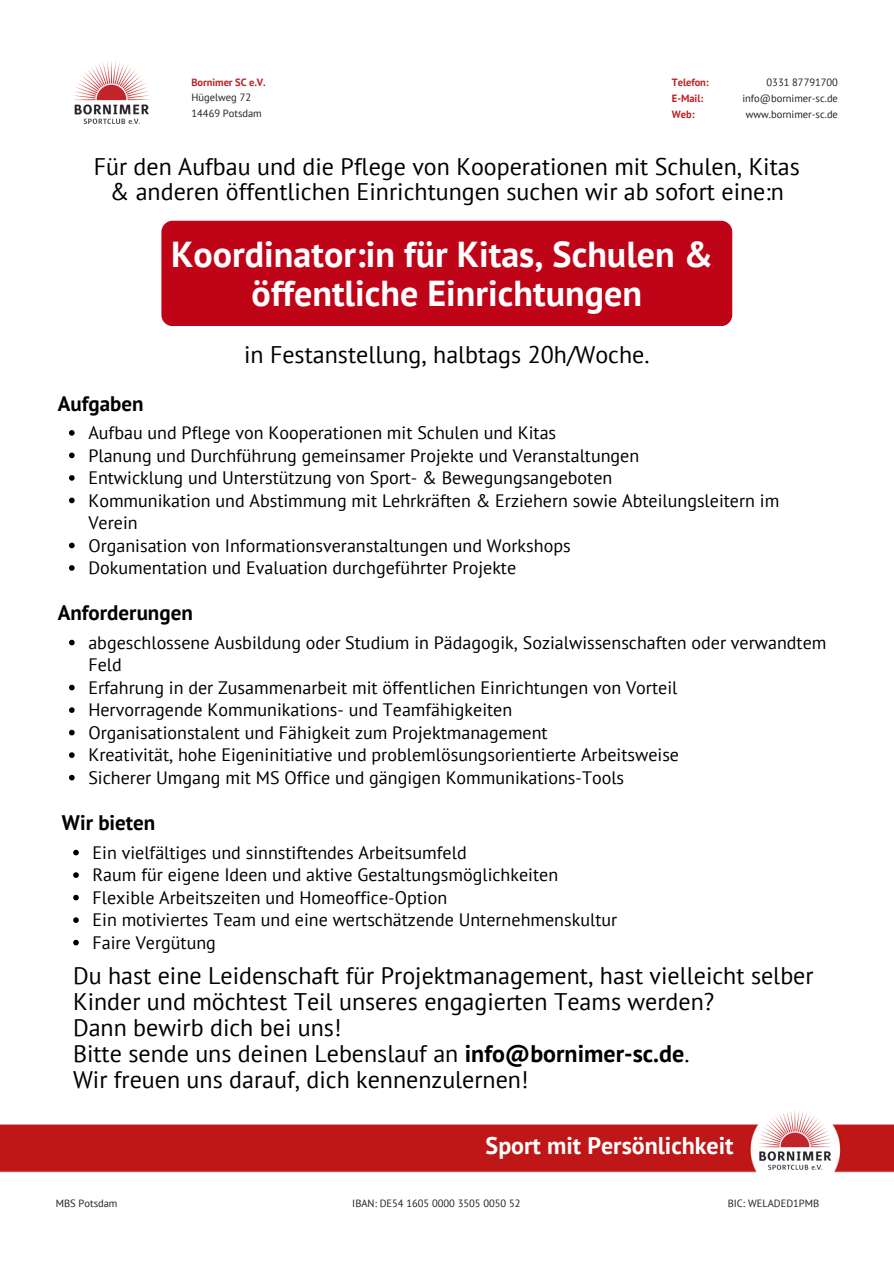
<style>
.page{position:relative;width:894px;height:1264px;background:#fff}
.page>*{position:absolute;margin:0;border:0;box-sizing:border-box;transform-origin:0 0}
.t1{font:700 36px/39.3px "PT Sans";color:#fff;text-align:center}
.t2{font:24px/25.8px "PT Sans";color:#000;text-align:center}
.t3{font:700 24px "PT Sans";color:#fff}
.t4{font:700 21px "PT Sans";color:#000}
.t5{font:18px/22.5px "PT Sans";color:#000}
.t6{font:10.5px/15.8px "PT Sans";color:#231f20}
.t7{font:700 10.5px "PT Sans";letter-spacing:-.005em;color:#bf2025}
.s1{font-weight:700}
</style>
<div class="page">
<img style="left:74px;top:61px;width:76px;height:63px">
<div style="left:0;top:1124px;width:893px;height:49px;background:#bf1717"></div>
<img style="left:749px;top:1111px;width:90px;height:62px">
<div style="left:161px;top:221px;width:571px;height:105px;background:#c00418;border-radius:11px"></div>
<svg style="left:69px;top:430px;width:6px;height:5px"></svg>
<svg style="left:69px;top:452px;width:6px;height:6px"></svg>
<svg style="left:69px;top:475px;width:6px;height:5px"></svg>
<svg style="left:69px;top:497px;width:6px;height:6px"></svg>
<svg style="left:69px;top:542px;width:6px;height:6px"></svg>
<svg style="left:69px;top:565px;width:6px;height:5px"></svg>
<svg style="left:69px;top:639px;width:6px;height:6px"></svg>
<svg style="left:69px;top:684px;width:6px;height:6px"></svg>
<svg style="left:69px;top:707px;width:6px;height:6px"></svg>
<svg style="left:69px;top:729px;width:6px;height:6px"></svg>
<svg style="left:69px;top:752px;width:6px;height:6px"></svg>
<svg style="left:69px;top:774px;width:6px;height:6px"></svg>
<svg style="left:73px;top:849px;width:6px;height:6px"></svg>
<svg style="left:73px;top:872px;width:6px;height:5px"></svg>
<svg style="left:73px;top:894px;width:6px;height:6px"></svg>
<svg style="left:73px;top:917px;width:6px;height:5px"></svg>
<svg style="left:73px;top:939px;width:6px;height:6px"></svg>
<p class="t7" style="left:191px;top:75px;width:76px">Bornimer SC e.V.</p>
<p class="t7" style="left:671px;top:75px;width:38px">Telefon:</p>
<p class="t6" style="left:766px;top:74px;width:73px">0331 87791700</p>
<p class="t7" style="left:671px;top:91px;width:33px">E-Mail:</p>
<p class="t7" style="left:671px;top:107px;width:24px">Web:</p>
<p class="t6" style="left:191px;top:90px;width:72px">Hügelweg 72<br>14469 Potsdam</p>
<p class="t6" style="left:742px;top:90px;width:97px">info@bornimer-sc.de</p>
<p class="t6" style="left:745px;top:106px;width:94px">www.bornimer-sc.de</p>
<p class="t2" style="left:94px;top:153px;width:707px">Für den Aufbau und die Pflege von Kooperationen mit Schulen, Kitas &amp; anderen öffentlichen Einrichtungen suchen wir ab sofort eine:n</p>
<p class="t1" style="left:171px;top:234px;width:543px">Koordinator:in für Kitas, Schulen &amp; öffentliche Einrichtungen</p>
<h4 class="t2" style="left:244px;top:341px;width:407px">in Festanstellung, halbtags 20h/Woche.</h4>
<p class="t4" style="left:58px;top:389px;width:87px">Aufgaben</p>
<p class="t5" style="left:88px;top:421px;width:469px">Aufbau und Pflege von Kooperationen mit Schulen und Kitas</p>
<p class="t5" style="left:88px;top:443px;width:552px">Planung und Durchführung gemeinsamer Projekte und Veranstaltungen</p>
<p class="t5" style="left:88px;top:466px;width:525px">Entwicklung und Unterstützung von Sport- &amp; Bewegungsangeboten</p>
<h4 class="t5" style="left:88px;top:488px;width:692px">Kommunikation und Abstimmung mit Lehrkräften &amp; Erziehern sowie Abteilungsleitern im<br>Verein</h4>
<p class="t5" style="left:88px;top:533px;width:483px">Organisation von Informationsveranstaltungen und Workshops</p>
<p class="t5" style="left:88px;top:556px;width:429px">Dokumentation und Evaluation durchgeführter Projekte</p>
<p class="t4" style="left:58px;top:598px;width:136px">Anforderungen</p>
<p class="t5" style="left:88px;top:631px;width:739px">abgeschlossene Ausbildung oder Studium in Pädagogik, Sozialwissenschaften oder verwandtem<br>Feld</p>
<p class="t5" style="left:88px;top:676px;width:590px">Erfahrung in der Zusammenarbeit mit öffentlichen Einrichtungen von Vorteil</p>
<p class="t5" style="left:88px;top:698px;width:425px">Hervorragende Kommunikations- und Teamfähigkeiten</p>
<h4 class="t5" style="left:88px;top:721px;width:461px">Organisationstalent und Fähigkeit zum Projektmanagement</h4>
<p class="t5" style="left:88px;top:743px;width:592px">Kreativität, hohe Eigeninitiative und problemlösungsorientierte Arbeitsweise</p>
<p class="t5" style="left:88px;top:766px;width:537px">Sicherer Umgang mit MS Office und gängigen Kommunikations-Tools</p>
<p class="t4" style="left:62px;top:808px;width:95px">Wir bieten</p>
<p class="t5" style="left:92px;top:840px;width:375px">Ein vielfältiges und sinnstiftendes Arbeitsumfeld</p>
<p class="t5" style="left:92px;top:863px;width:467px">Raum für eigene Ideen und aktive Gestaltungsmöglichkeiten</p>
<h3 class="t5" style="left:92px;top:885px;width:356px">Flexible Arbeitszeiten und Homeoffice-Option</h3>
<p class="t5" style="left:92px;top:908px;width:526px">Ein motiviertes Team und eine wertschätzende Unternehmenskultur</p>
<p class="t5" style="left:92px;top:930px;width:125px">Faire Vergütung</p>
<p class="t2" style="left:73px;top:962px;width:742px;text-align:left">Du hast eine Leidenschaft für Projektmanagement, hast vielleicht selber Kinder und möchtest Teil unseres engagierten Teams werden?<br>Dann bewirb dich bei uns!<br>Bitte sende uns deinen Lebenslauf an <span class="s1">info@bornimer-sc.de</span>.<br>Wir freuen uns darauf, dich kennenzulernen!</p>
<h3 class="t3" style="left:485px;top:1129px;width:249px">Sport mit Persönlichkeit</h3>
<p class="t6" style="left:56px;top:1194px;width:63px">MBS Potsdam</p>
<h3 class="t6" style="left:352px;top:1194px;width:170px">IBAN: DE54 1605 0000 3505 0050 52</h3>
<h1 class="t6" style="left:727px;top:1194px;width:93px">BIC: WELADED1PMB</h1>
</div>
